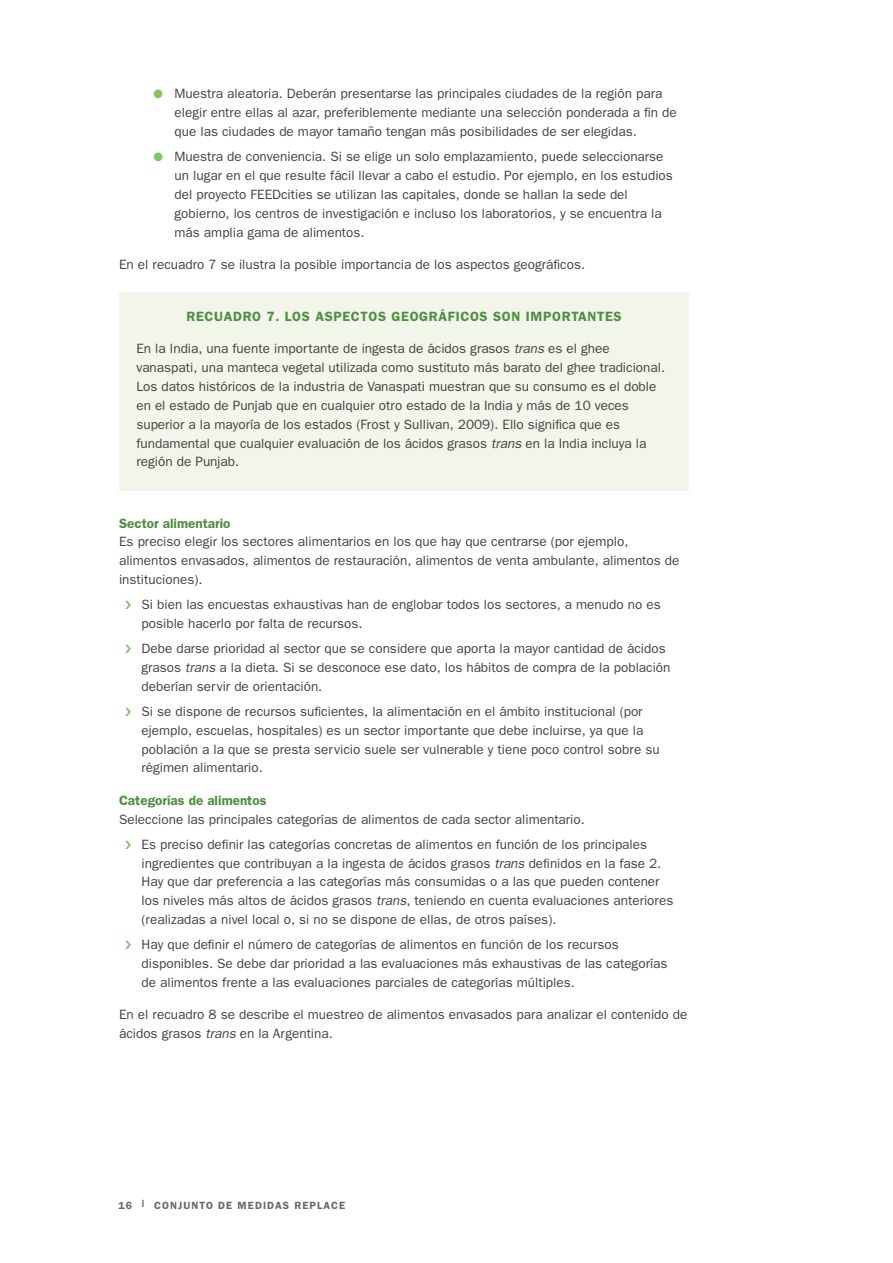
<style>
.page{position:relative;width:893px;height:1263px;background:#fff}
.page>*{position:absolute;margin:0;border:0;box-sizing:border-box;transform-origin:0 0}
.t1{font:13.5px/18.9px "Franklin Gothic";color:#414242}
.t2{font:600 13.5px "Franklin Gothic";letter-spacing:.05em;color:#508d40}
.t3{font:600 13.5px "Franklin Gothic";color:#508d40}
.t4{font:600 10.5px "Franklin Gothic";letter-spacing:.1em;color:#666767}
.s1{color:#7cc466}
.s2{font-style:italic}
</style>
<div class="page">
<div style="left:119px;top:293px;width:570px;height:198px;background:#f1f5ea"></div>
<p class="t1" style="left:175px;top:84px;width:504px;text-indent:-21px"><span class="s1">●</span> Muestra aleatoria. Deberán presentarse las principales ciudades de la región para elegir entre ellas al azar, preferiblemente mediante una selección ponderada a fin de que las ciudades de mayor tamaño tengan más posibilidades de ser elegidas.</p>
<p class="t1" style="left:175px;top:147px;width:500px;text-indent:-21px"><span class="s1">●</span> Muestra de conveniencia. Si se elige un solo emplazamiento, puede seleccionarse un lugar en el que resulte fácil llevar a cabo el estudio. Por ejemplo, en los estudios del proyecto FEEDcities se utilizan las capitales, donde se hallan la sede del gobierno, los centros de investigación e incluso los laboratorios, y se encuentra la más amplia gama de alimentos.</p>
<p class="t1" style="left:119px;top:255px;width:467px">En el recuadro 7 se ilustra la posible importancia de los aspectos geográficos.</p>
<p class="t2" style="left:187px;top:308px;width:437px">RECUADRO 7. LOS ASPECTOS GEOGRÁFICOS SON IMPORTANTES</p>
<p class="t1" style="left:136px;top:339px;width:530px">En la India, una fuente importante de ingesta de ácidos grasos <span class="s2">trans</span> es el ghee vanaspati, una manteca vegetal utilizada como sustituto más barato del ghee tradicional.<br>Los datos históricos de la industria de Vanaspati muestran que su consumo es el doble en el estado de Punjab que en cualquier otro estado de la India y más de 10 veces superior a la mayoría de los estados (Frost y Sullivan, 2009). Ello significa que es fundamental que cualquier evaluación de los ácidos grasos <span class="s2">trans</span> en la India incluya la región de Punjab.</p>
<p class="t3" style="left:119px;top:515px;width:113px">Sector alimentario</p>
<p class="t1" style="left:119px;top:532px;width:562px">Es preciso elegir los sectores alimentarios en los que hay que centrarse (por ejemplo, alimentos envasados, alimentos de restauración, alimentos de venta ambulante, alimentos de instituciones).</p>
<p class="t1" style="left:142px;top:595px;width:521px">Si bien las encuestas exhaustivas han de englobar todos los sectores, a menudo no es posible hacerlo por falta de recursos.</p>
<p class="t1" style="left:142px;top:639px;width:530px">Debe darse prioridad al sector que se considere que aporta la mayor cantidad de ácidos grasos <span class="s2">trans</span> a la dieta. Si se desconoce ese dato, los hábitos de compra de la población deberían servir de orientación.</p>
<p class="t1" style="left:142px;top:701px;width:520px">Si se dispone de recursos suficientes, la alimentación en el ámbito institucional (por ejemplo, escuelas, hospitales) es un sector importante que debe incluirse, ya que la población a la que se presta servicio suele ser vulnerable y tiene poco control sobre su régimen alimentario.</p>
<p class="t3" style="left:119px;top:792px;width:149px">Categorías de alimentos</p>
<p class="t1" style="left:142px;top:806px;width:507px;line-height:24.9px;text-indent:-23px">Seleccione las principales categorías de alimentos de cada sector alimentario.<br>Es preciso definir las categorías concretas de alimentos en función de los principales</p>
<p class="t1" style="left:142px;top:853px;width:533px">ingredientes que contribuyan a la ingesta de ácidos grasos <span class="s2">trans</span> definidos en la fase 2.<br>Hay que dar preferencia a las categorías más consumidas o a las que pueden contener los niveles más altos de ácidos grasos <span class="s2">trans</span>, teniendo en cuenta evaluaciones anteriores (realizadas a nivel local o, si no se dispone de ellas, de otros países).</p>
<p class="t1" style="left:142px;top:935px;width:527px">Hay que definir el número de categorías de alimentos en función de los recursos disponibles. Se debe dar prioridad a las evaluaciones más exhaustivas de las categorías de alimentos frente a las evaluaciones parciales de categorías múltiples.</p>
<p class="t1" style="left:119px;top:1005px;width:570px">En el recuadro 8 se describe el muestreo de alimentos envasados para analizar el contenido de ácidos grasos <span class="s2">trans</span> en la Argentina.</p>
<p class="t4" style="left:119px;top:1199px;width:228px">16 | CONJUNTO DE MEDIDAS REPLACE</p>
</div>
